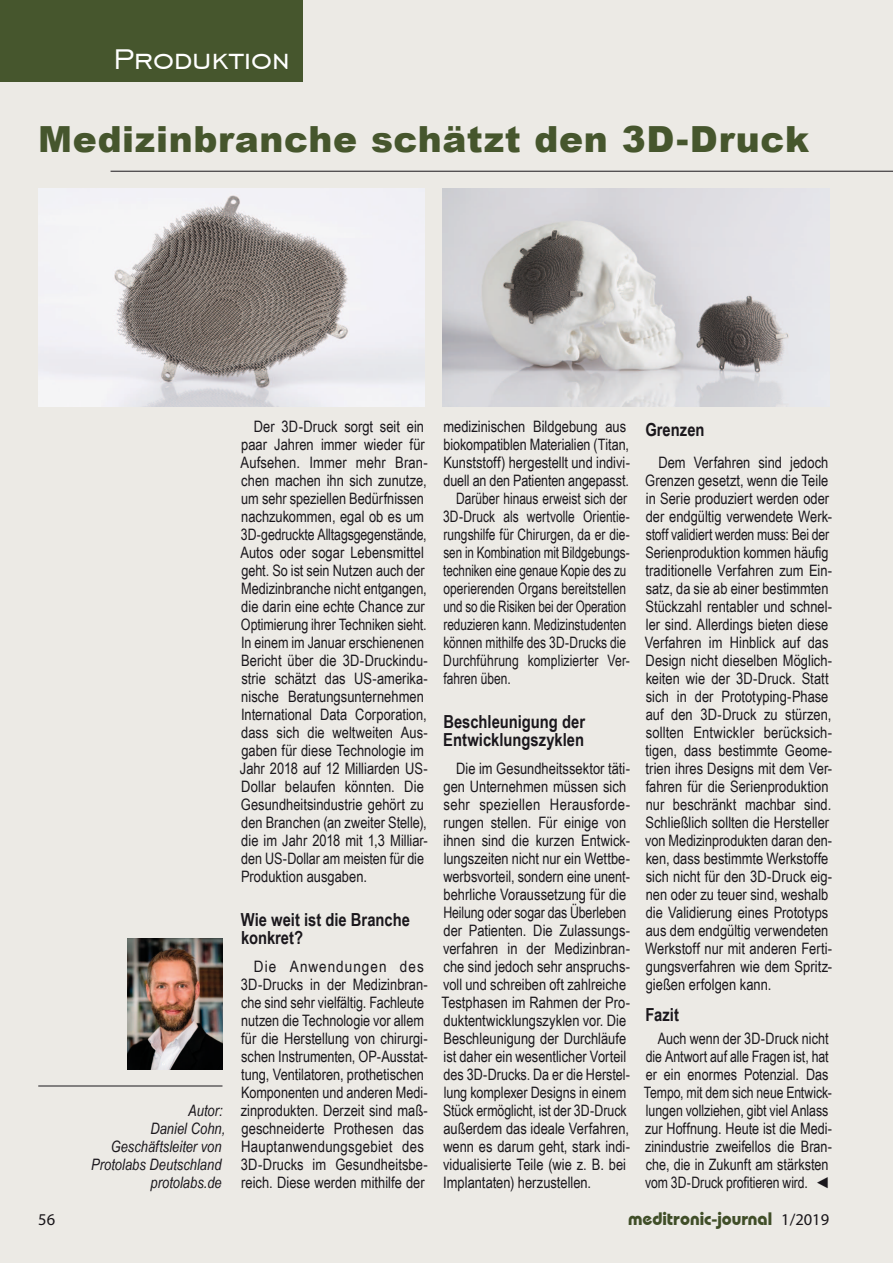
<style>
.page{position:relative;width:893px;height:1263px;background:#eceae5}
.page>*{position:absolute;margin:0;border:0;box-sizing:border-box;transform-origin:0 0}
.t1{font:900 36px "Arial";letter-spacing:.015em;color:#46562d}
.t2{font:36px "Engravers Gothic BT";letter-spacing:-.01em;color:#fff}
.t3{font:700 18px/18px "Arial Narrow";color:#1a171c}
.t4{font:700 18px "Bauhaus IT Cby BT";color:#46562d}
.t5{font:16.5px "Myriad Pro";color:#1a171c}
.t6{font:15.75px/18px "Arial Narrow";color:#1a171c}
.t7{font:15.75px/18px "Arial Narrow";color:#1a171c;text-align:center;scale:1.05 1}
.t8{font:15.75px "Arial Narrow";color:#1a171c;scale:.93 1}
.t9{font:italic 15.75px/18px "Arial Narrow";color:#1a171c;text-align:right}
.t10{font:15.75px "Arial Narrow";color:#1a171c;scale:.9 1}
.t11{font:15.75px "Arial Narrow";color:#1a171c;scale:.91 1}
.t12{font:15.75px "Arial Narrow";color:#1a171c;scale:.92 1}
.t13{font:15.75px "Arial Narrow";color:#1a171c;scale:.94 1}
.s1{font-family:"Myriad Pro";font-weight:400;font-size:16.5px;color:#1a171c}
</style>
<div class="page">
<div style="left:0;top:0;width:303px;height:82px;background:#46562d"></div>
<hr style="left:111px;top:171px;width:782px;height:1px;background:#1a171c">
<hr style="left:38px;top:1085px;width:184px;height:1px;background:#1a171c">
<img style="left:128px;top:938px;width:94px;height:132px">
<img style="left:38px;top:188px;width:387px;height:218px">
<img style="left:443px;top:188px;width:346px;height:218px">
<h1 class="t2" style="left:113px;top:39px;width:178px">Produktion</h1>
<h1 class="t1" style="left:38px;top:113px;width:772px">Medizinbranche schätzt den 3D-Druck</h1>
<p class="t9" style="left:91px;top:1101px;width:135px">Autor:<br>Daniel Cohn,<br>Geschäftsleiter von<br>Protolabs Deutschland protolabs.de</p>
<p class="t6" style="left:240px;top:417px;width:189px;text-indent:14px">Der 3D-Druck sorgt seit ein paar Jahren immer wieder für<br>Aufsehen. Immer mehr Bran&shy;chen machen ihn sich zunutze, um sehr speziellen Bedürfnissen nachzukommen, egal ob es um<br>3D-gedruckte Alltagsgegenstände,<br>Autos oder sogar Lebensmittel geht. So ist sein Nutzen auch der<br>Medizinbranche nicht entgangen, die darin eine echte Chance zur<br>Optimierung ihrer Techniken sieht.<br>In einem im Januar erschienenen<br>Bericht über die 3D-Druckindu&shy;strie schätzt das US-amerika&shy;nische Beratungsunternehmen<br>International Data Corporation, dass sich die weltweiten Aus&shy;gaben für diese Technologie im<br>Jahr 2018 auf 12 Milliarden US-<br>Dollar belaufen könnten. Die<br>Gesundheitsindustrie gehört zu den Branchen (an zweiter Stelle), die im Jahr 2018 mit 1,3 Milliar&shy;den US-Dollar am meisten für die<br>Produktion ausgaben.</p>
<p class="t3" style="left:241px;top:909px;width:171px">Wie weit ist die Branche konkret?</p>
<p class="t7" style="left:241px;top:957px;width:180px">Die Anwendungen des<br>3D-Drucks in der Medizinbran&shy;che sind sehr vielfältig. Fachleute nutzen die Technologie vor allem für die Herstellung von chirurgi&shy;schen Instrumenten, OP-Ausstat&shy;tung, Ventilatoren, prothetischen<br>Komponenten und anderen Medi&shy;zinprodukten. Derzeit sind maß&shy;geschneiderte Prothesen das<br>Hauptanwendungsgebiet des<br>3D-Drucks im Gesundheitsbe&shy;reich. Diese werden mithilfe der</p>
<p class="t6" style="left:443px;top:417px;width:184px">medizinischen Bildgebung aus</p>
<p class="t6" style="left:443px;top:435px;width:187px">biokompatiblen Materialien (Titan,</p>
<p class="t6" style="left:443px;top:453px;width:188px">Kunststoff) hergestellt und indivi-</p>
<p class="t6" style="left:444px;top:471px;width:187px">duell an den Patienten angepasst.</p>
<p class="t8" style="left:456px;top:487px;width:185px">Darüber hinaus erweist sich der</p>
<p class="t8" style="left:443px;top:505px;width:202px">3D-Druck als wertvolle Orientie-</p>
<p class="t8" style="left:443px;top:523px;width:202px">rungshilfe für Chirurgen, da er die-</p>
<p class="t11" style="left:443px;top:541px;width:206px">sen in Kombination mit Bildgebungs-</p>
<p class="t10" style="left:443px;top:559px;width:205px">techniken eine genaue Kopie des zu</p>
<p class="t8" style="left:443px;top:577px;width:198px">operierenden Organs bereitstellen</p>
<p class="t10" style="left:443px;top:595px;width:205px">und so die Risiken bei der Operation</p>
<p class="t12" style="left:443px;top:613px;width:200px">reduzieren kann. Medizinstudenten</p>
<p class="t8" style="left:443px;top:631px;width:198px">können mithilfe des 3D-Drucks die</p>
<p class="t13" style="left:443px;top:649px;width:200px">Durchführung komplizierter Ver-</p>
<p class="t8" style="left:443px;top:667px;width:74px">fahren üben.</p>
<p class="t3" style="left:443px;top:711px;width:143px">Beschleunigung der<br>Entwicklungszyklen</p>
<p class="t6" style="left:441px;top:759px;width:190px;text-indent:15px">Die im Gesundheitssektor täti&shy;gen Unternehmen müssen sich sehr speziellen Herausforde&shy;rungen stellen. Für einige von ihnen sind die kurzen Entwick&shy;lungszeiten nicht nur ein Wettbe&shy;werbsvorteil, sondern eine unent&shy;behrliche Voraussetzung für die<br>Heilung oder sogar das Überleben der Patienten. Die Zulassungs&shy;verfahren in der Medizinbran&shy;che sind jedoch sehr anspruchs&shy;voll und schreiben oft zahlreiche<br>Testphasen im Rahmen der Pro&shy;duktentwicklungszyklen vor. Die<br>Beschleunigung der Durchläufe ist daher ein wesentlicher Vorteil des 3D-Drucks. Da er die Herstel&shy;lung komplexer Designs in einem<br>Stück ermöglicht, ist der 3D-Druck außerdem das ideale Verfahren, wenn es darum geht, stark indi&shy;vidualisierte Teile (wie z. B. bei<br>Implantaten) herzustellen.</p>
<p class="t3" style="left:645px;top:419px;width:61px">Grenzen</p>
<p class="t6" style="left:645px;top:453px;width:189px;text-indent:14px">Dem Verfahren sind jedoch<br>Grenzen gesetzt, wenn die Teile in Serie produziert werden oder der endgültig verwendete Werk&shy;stoff validiert werden muss: Bei der<br>Serienproduktion kommen häufig traditionelle Verfahren zum Ein&shy;satz, da sie ab einer bestimmten<br>Stückzahl rentabler und schnel&shy;ler sind. Allerdings bieten diese<br>Verfahren im Hinblick auf das<br>Design nicht dieselben Möglich&shy;keiten wie der 3D-Druck. Statt sich in der Prototyping-Phase auf den 3D-Druck zu stürzen, sollten Entwickler berücksich&shy;tigen, dass bestimmte Geome&shy;trien ihres Designs mit dem Ver&shy;fahren für die Serienproduktion nur beschränkt machbar sind.<br>Schließlich sollten die Hersteller von Medizinprodukten daran den&shy;ken, dass bestimmte Werkstoffe sich nicht für den 3D-Druck eig&shy;nen oder zu teuer sind, weshalb die Validierung eines Prototyps aus dem endgültig verwendeten<br>Werkstoff nur mit anderen Ferti&shy;gungsverfahren wie dem Spritz&shy;gießen erfolgen kann.</p>
<p class="t3" style="left:645px;top:1005px;width:35px">Fazit</p>
<p class="t6" style="left:644px;top:1029px;width:190px;text-indent:14px">Auch wenn der 3D-Druck nicht die Antwort auf alle Fragen ist, hat er ein enormes Potenzial. Das<br>Tempo, mit dem sich neue Entwick&shy;lungen vollziehen, gibt viel Anlass zur Hoffnung. Heute ist die Medi&shy;zinindustrie zweifellos die Bran&shy;che, die in Zukunft am stärksten vom 3D-Druck profitieren wird. ◄</p>
<p class="t5" style="left:38px;top:1209px;width:18px">56</p>
<p class="t4" style="left:628px;top:1207px;width:203px">meditronic-journal <span class="s1">1/2019</span></p>
</div>
